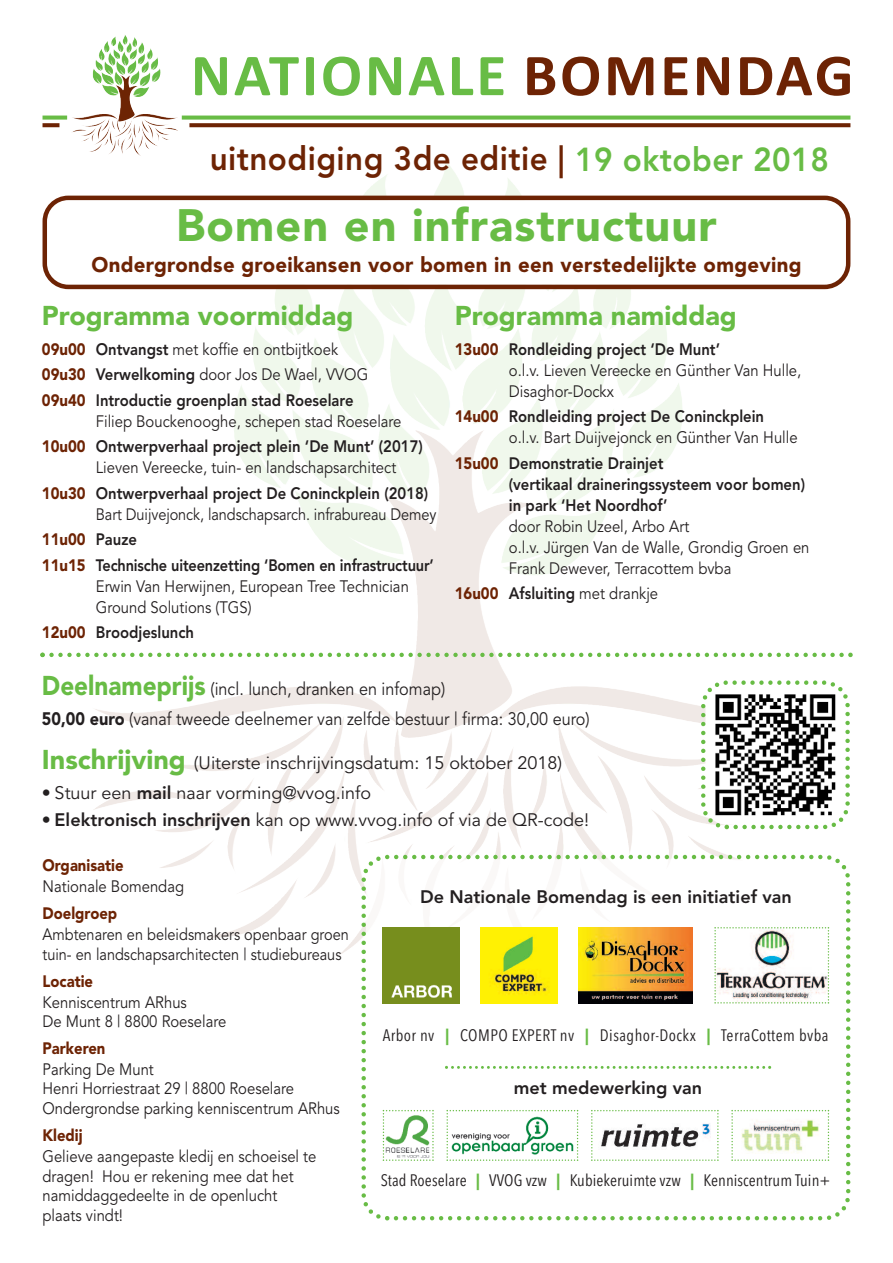
<style>
.page{position:relative;width:893px;height:1263px;background:#fff}
.page>*{position:absolute;margin:0;border:0;box-sizing:border-box;transform-origin:0 0}
.t1{font:700 60px "Calibri";letter-spacing:.045em;color:#68bc45}
.t2{font:900 45px "Avenir";letter-spacing:.025em;color:#68bc45}
.t3{font:800 33px "Avenir";letter-spacing:.015em;color:#6d2304;scale:.95 1}
.t4{font:900 27px "Avenir";color:#68bc45}
.t5{font:900 21px "Avenir";letter-spacing:.015em;color:#6d2304}
.t6{font:18px "Avenir";color:#231f20}
.t7{font:18px/30px "Avenir";color:#231f20;scale:.9 1}
.t8{font:800 18px "Avenir";color:#231f20}
.t9{font:16.5px/21px "Avenir";color:#231f20;scale:.9 1}
.t10{font:800 16.5px/25.5px "Avenir";color:#231f20;scale:.9 1}
.t11{font:16.5px/19.4px "Avenir";color:#231f20;scale:.88 1}
.t12{font:16.5px "Avenir Next Condensed";letter-spacing:.005em;color:#231f20}
.t13{font:16.5px "Avenir Next Condensed";letter-spacing:.025em;color:#231f20}
.t14{font:900 16.5px "Avenir";color:#6d2304;scale:.9 1}
.s1{color:#6d2304}
.s2{color:#68bc45}
.s3{font-weight:900;color:#6d2304}
.s4{font-weight:400}
.s5{font-weight:800}
.s6{font-weight:900;font-size:27px;color:#68bc45}
.s7{font-weight:900}
.s8{font-family:"Avenir";font-weight:900;color:#68bc45}
</style>
<div class="page">
<img style="left:95px;top:687px;width:304px;height:78px">
<svg style="left:182px;top:116px;width:668px;height:4px;background:#77c257"></svg>
<svg style="left:189px;top:123px;width:661px;height:4px;background:#742d10"></svg>
<svg style="left:43px;top:123px;width:16px;height:4px"></svg>
<svg style="left:43px;top:116px;width:24px;height:4px"></svg>
<img style="left:72px;top:114px;width:45px;height:12px">
<svg style="left:43px;top:196px;width:807px;height:93px"></svg>
<svg style="left:359px;top:852px;width:492px;height:369px"></svg>
<svg style="left:385px;top:1216px;width:4px;height:4px"></svg>
<svg style="left:699px;top:680px;width:151px;height:150px"></svg>
<svg style="left:40px;top:653px;width:813px;height:4px"></svg>
<img style="left:383px;top:927px;width:76px;height:76px">
<img style="left:480px;top:927px;width:77px;height:76px">
<svg style="left:591px;top:1110px;width:128px;height:51px"></svg>
<svg style="left:446px;top:1110px;width:132px;height:51px"></svg>
<svg style="left:383px;top:1110px;width:51px;height:51px"></svg>
<svg style="left:731px;top:1110px;width:98px;height:51px"></svg>
<img style="left:578px;top:927px;width:114px;height:76px">
<svg style="left:714px;top:927px;width:115px;height:76px"></svg>
<svg style="left:445px;top:1066px;width:326px;height:3px"></svg>
<h1 class="t1" style="left:191px;top:39px;width:664px">NATIONALE <span class="s1">BOMENDAG</span></h1>
<h3 class="t3" style="left:210px;top:133px;width:653px">uitnodiging 3de editie | <span class="s2">19 oktober 2018</span></h3>
<h2 class="t2" style="left:176px;top:187px;width:542px">Bomen en infrastructuur</h2>
<p class="t5" style="left:91px;top:247px;width:712px">Ondergrondse groeikansen voor bomen in een verstedelijkte omgeving</p>
<h3 class="t4" style="left:42px;top:292px;width:313px">Programma voormiddag</h3>
<p class="t10" style="left:42px;top:336px;width:364px"><span class="s3">09u00</span> Ontvangst <span class="s4">met koffie en ontbijtkoek<br></span><span class="s3">09u30</span> Verwelkoming <span class="s4">door Jos De Wael, VVOG<br></span><span class="s3">09u40</span> Introductie groenplan stad Roeselare</p>
<p class="t10" style="left:42px;top:408px;width:425px;text-indent:54px"><span class="s4">Filiep Bouckenooghe, schepen stad Roeselare<br></span><span class="s3">10u00</span> Ontwerpverhaal project plein ‘De Munt’ (2017)</p>
<p class="t9" style="left:42px;top:455px;width:431px;line-height:25.5px;text-indent:54px">Lieven Vereecke, tuin- en landschapsarchitect<br><span class="s3">10u30</span> <span class="s5">Ontwerpverhaal project De Coninckplein (2018)</span></p>
<p class="t10" style="left:42px;top:501px;width:440px;text-indent:54px"><span class="s4">Bart Duijvejonck, landschapsarch. infrabureau Demey<br></span><span class="s3">11u00</span> Pauze<br><span class="s3">11u15</span> Technische uiteenzetting ‘Bomen en infrastructuur’</p>
<p class="t9" style="left:96px;top:576px;width:349px">Erwin Van Herwijnen, European Tree Technician<br>Ground Solutions (TGS)</p>
<p class="t10" style="left:42px;top:620px;width:171px"><span class="s3">12u00</span> Broodjeslunch</p>
<h3 class="t4" style="left:455px;top:292px;width:283px">Programma namiddag</h3>
<p class="t9" style="left:509px;top:339px;width:326px;text-indent:-54px"><span class="s3">13u00</span> <span class="s5">Rondleiding project ‘De Munt’<br></span>o.l.v. Lieven Vereecke en Günther Van Hulle,<br>Disaghor-Dockx</p>
<p class="t9" style="left:509px;top:406px;width:322px;text-indent:-54px"><span class="s3">14u00</span> <span class="s5">Rondleiding project De Coninckplein </span>o.l.v. Bart Duijvejonck en Günther Van Hulle</p>
<p class="t10" style="left:509px;top:452px;width:331px;line-height:21px;text-indent:-54px"><span class="s3">15u00</span> Demonstratie Drainjet<br>(vertikaal draineringssysteem voor bomen) in park ‘Het Noordhof’</p>
<p class="t9" style="left:509px;top:516px;width:336px">door Robin Uzeel, Arbo Art<br>o.l.v. Jürgen Van de Walle, Grondig Groen en<br>Frank Dewever, Terracottem bvba</p>
<p class="t10" style="left:455px;top:581px;width:227px"><span class="s3">16u00</span> Afsluiting <span class="s4">met drankje</span></p>
<p class="t7" style="left:42px;top:674px;width:610px"><span class="s6">Deelnameprijs</span> (incl. lunch, dranken en infomap)<br><span class="s7">50,00 euro</span> (vanaf tweede deelnemer van zelfde bestuur | firma: 30,00 euro)</p>
<p class="t6" style="left:42px;top:752px;width:522px"><span class="s6">Inschrijving</span> (Uiterste inschrijvingsdatum: 15 oktober 2018)</p>
<p class="t6" style="left:42px;top:782px;width:331px">• Stuur een <span class="s5">mail</span> naar vorming@vvog.info</p>
<p class="t6" style="left:42px;top:809px;width:549px">• <span class="s5">Elektronisch inschrijven</span> kan op www.vvog.info of via de QR-code!</p>
<p class="t14" style="left:43px;top:851px;width:92px">Organisatie</p>
<p class="t9" style="left:43px;top:876px;width:159px">Nationale Bomendag</p>
<p class="t14" style="left:43px;top:899px;width:85px">Doelgroep</p>
<p class="t11" style="left:43px;top:925px;width:350px">Ambtenaren en beleidsmakers openbaar groen tuin- en landschapsarchitecten | studiebureaus</p>
<p class="t14" style="left:43px;top:967px;width:58px">Locatie</p>
<p class="t9" style="left:43px;top:992px;width:206px;line-height:19.4px">Kenniscentrum ARhus<br>De Munt 8 | 8800 Roeselare</p>
<p class="t14" style="left:43px;top:1034px;width:71px">Parkeren</p>
<p class="t9" style="left:43px;top:1060px;width:332px;line-height:19.5px">Parking De Munt<br>Henri Horriestraat 29 | 8800 Roeselare<br>Ondergrondse parking kenniscentrum ARhus</p>
<p class="t14" style="left:43px;top:1121px;width:46px">Kledij</p>
<p class="t9" style="left:43px;top:1147px;width:306px;line-height:19.5px">Gelieve aangepaste kledij en schoeisel te dragen! Hou er rekening mee dat het namiddaggedeelte in de openlucht plaats vindt!</p>
<p class="t8" style="left:420px;top:882px;width:373px">De Nationale Bomendag is een initiatief van</p>
<p class="t13" style="left:383px;top:1021px;width:447px">Arbor nv <span class="s8">|</span> COMPO EXPERT nv <span class="s8">|</span> Disaghor-Dockx <span class="s8">|</span> TerraCottem bvba</p>
<p class="t8" style="left:514px;top:1073px;width:190px">met medewerking van</p>
<p class="t12" style="left:381px;top:1166px;width:451px">Stad Roeselare <span class="s8">|</span> VVOG vzw <span class="s8">|</span> Kubiekeruimte vzw <span class="s8">|</span> Kenniscentrum Tuin+</p>
</div>
